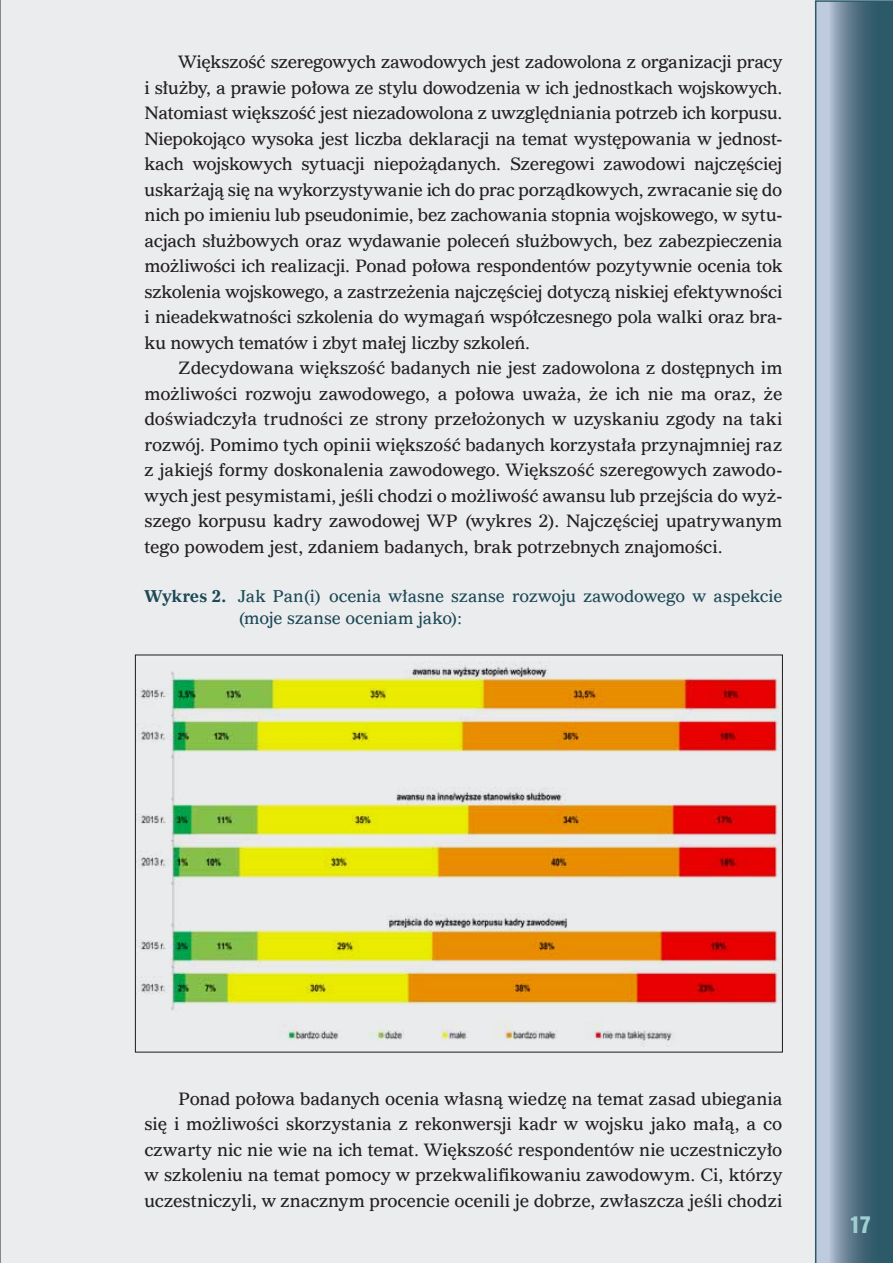
<style>
.page{position:relative;width:893px;height:1263px;background:#ebeced}
.page>*{position:absolute;margin:0;border:0;box-sizing:border-box;transform-origin:0 0}
.t1{font:21px "Swiss Nine Twenty One PL";color:#9fcfd3}
.t2{font:17.25px/25.5px "Imperial EU";letter-spacing:-.005em;color:#231f20;text-align:justify}
.t3{font:16.5px/21.6px "Imperial EU";color:#1c4956}
.s1{font-weight:700}
</style>
<div class="page">
<svg style="left:0;top:0;width:1px;height:1263px"></svg>
<svg style="left:815px;top:0;width:78px;height:1263px;background:#617f90"></svg>
<img style="left:137px;top:661px;width:644px;height:380px">
<p class="t2" style="left:145px;top:50px;width:639px;text-indent:34px">Większość szeregowych zawodowych jest zadowolona z organizacji pracy i służby, a prawie połowa ze stylu dowodzenia w ich jednostkach wojskowych.<br>Natomiast większość jest niezadowolona z uwzględniania potrzeb ich korpusu.<br>Niepokojąco wysoka jest liczba deklaracji na temat występowania w jednost&shy;kach wojskowych sytuacji niepożądanych. Szeregowi zawodowi najczęściej uskarżają się na wykorzystywanie ich do prac porządkowych, zwracanie się do nich po imieniu lub pseudonimie, bez zachowania stopnia wojskowego, w sytu&shy;acjach służbowych oraz wydawanie poleceń służbowych, bez zabezpieczenia możliwości ich realizacji. Ponad połowa respondentów pozytywnie ocenia tok szkolenia wojskowego, a zastrzeżenia najczęściej dotyczą niskiej efektywności i nieadekwatności szkolenia do wymagań współczesnego pola walki oraz bra&shy;ku nowych tematów i zbyt małej liczby szkoleń.</p>
<p class="t2" style="left:145px;top:356px;width:639px;text-indent:34px">Zdecydowana większość badanych nie jest zadowolona z dostępnych im możliwości rozwoju zawodowego, a połowa uważa, że ich nie ma oraz, że doświadczyła trudności ze strony przełożonych w uzyskaniu zgody na taki rozwój. Pomimo tych opinii większość badanych korzystała przynajmniej raz z jakiejś formy doskonalenia zawodowego. Większość szeregowych zawodo&shy;wych jest pesymistami, jeśli chodzi o możliwość awansu lub przejścia do wyż&shy;szego korpusu kadry zawodowej WP (wykres 2). Najczęściej upatrywanym tego powodem jest, zdaniem badanych, brak potrzebnych znajomości.</p>
<p class="t3" style="left:238px;top:586px;width:546px;text-indent:-94px"><span class="s1">Wykres 2.</span> Jak Pan(i) ocenia własne szanse rozwoju zawodowego w aspekcie (moje szanse oceniam jako):</p>
<p class="t2" style="left:145px;top:1086px;width:639px;text-indent:34px">Ponad połowa badanych ocenia własną wiedzę na temat zasad ubiegania się i możliwości skorzystania z rekonwersji kadr w wojsku jako małą, a co czwarty nic nie wie na ich temat. Większość respondentów nie uczestniczyło w szkoleniu na temat pomocy w przekwalifikowaniu zawodowym. Ci, którzy uczestniczyli, w znacznym procencie ocenili je dobrze, zwłaszcza jeśli chodzi</p>
<p class="t1" style="left:849px;top:1211px;width:22px">17</p>
</div>
